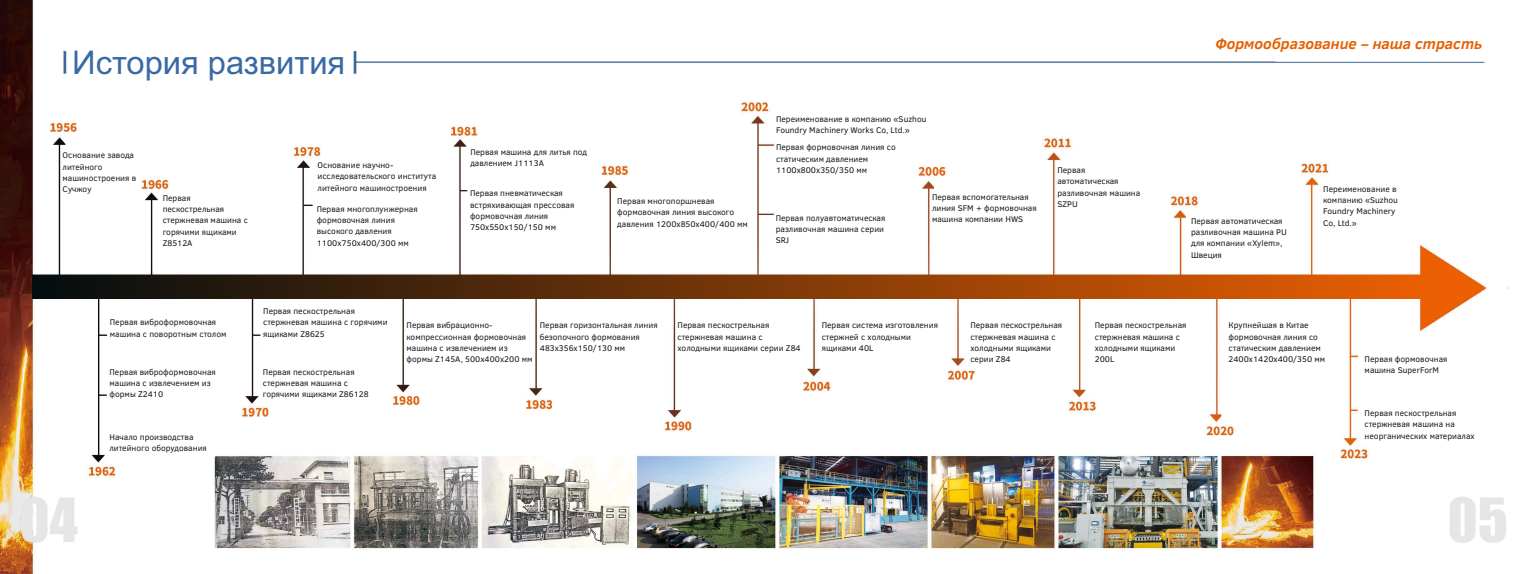
<style>
.page{position:relative;width:1531px;height:574px;background:#fff}
.page>*{position:absolute;margin:0;border:0;box-sizing:border-box;transform-origin:0 0}
.t1{font:32.64px "Arial";color:#396aa4}
.t2{font:italic 700 15.27px "Clear Sans";color:#e55f00}
.t3{font:8.4px/11.4px "Clear Sans";color:#151616}
</style>
<div class="page">
<img style="left:0;top:0;width:1510px;height:574px">
<div style="left:33px;top:275px;width:1395px;height:24px;background:linear-gradient(to right,#030d0f,#ea5f01)"></div>
<div style="left:73px;top:49px;width:271px;height:30px;background:#fff"></div>
<div style="left:59px;top:85px;width:567px;height:24px;background:#fff"></div>
<div style="left:66px;top:135px;width:106px;height:42px;background:#fff"></div>
<div style="left:159px;top:192px;width:106px;height:72px;background:#fff"></div>
<div style="left:314px;top:161px;width:130px;height:88px;background:#fff"></div>
<div style="left:469px;top:139px;width:130px;height:127px;background:#fff"></div>
<div style="left:618px;top:179px;width:131px;height:89px;background:#fff"></div>
<div style="left:781px;top:96px;width:130px;height:156px;background:#fff"></div>
<div style="left:108px;top:307px;width:130px;height:144px;background:#fff"></div>
<div style="left:108px;top:307px;width:101px;height:157px;background:#fff"></div>
<div style="left:261px;top:307px;width:130px;height:98px;background:#fff"></div>
<div style="left:411px;top:307px;width:102px;height:85px;background:#fff"></div>
<div style="left:544px;top:307px;width:117px;height:89px;background:#fff"></div>
<div style="left:552px;top:353px;width:59px;height:89px;background:#fff"></div>
<div style="left:683px;top:353px;width:95px;height:65px;background:#fff"></div>
<div style="left:934px;top:177px;width:113px;height:75px;background:#fff"></div>
<div style="left:1061px;top:152px;width:104px;height:75px;background:#fff"></div>
<div style="left:1186px;top:208px;width:104px;height:49px;background:#fff"></div>
<div style="left:1319px;top:176px;width:93px;height:74px;background:#fff"></div>
<div style="left:823px;top:313px;width:96px;height:65px;background:#fff"></div>
<div style="left:965px;top:302px;width:96px;height:65px;background:#fff"></div>
<div style="left:1086px;top:334px;width:116px;height:65px;background:#fff"></div>
<div style="left:1222px;top:342px;width:116px;height:81px;background:#fff"></div>
<div style="left:1358px;top:346px;width:117px;height:88px;background:#fff"></div>
<div style="left:1276px;top:17px;width:224px;height:44px;background:#fff"></div>
<h1 class="t1" style="left:72px;top:50px;width:275px">История развития</h1>
<p class="t3" style="left:63px;top:151px;width:75px">Основание завода литейного машиностроения в<br>Сучжоу</p>
<p class="t3" style="left:163px;top:193px;width:87px">Первая пескострельная стержневая машина с горячими ящиками<br>Z8512A</p>
<p class="t3" style="left:317px;top:160px;width:120px">Основание научно&shy;исследовательского института литейного машиностроения</p>
<p class="t3" style="left:317px;top:204px;width:102px">Первая многоплунжерная формовочная линия высокого давления<br>1100x750x400/300 мм</p>
<p class="t3" style="left:470px;top:147px;width:118px">Первая машина для литья под давлением J1113A</p>
<p class="t3" style="left:470px;top:189px;width:106px">Первая пневматическая встряхивающая прессовая формовочная линия<br>750x550x150/150 мм</p>
<p class="t3" style="left:617px;top:196px;width:132px">Первая многопоршневая формовочная линия высокого давления 1200x850x400/400 мм</p>
<p class="t3" style="left:776px;top:114px;width:152px">Переименование в компанию «Suzhou<br>Foundry Machinery Works Co, Ltd.»</p>
<p class="t3" style="left:776px;top:143px;width:121px">Первая формовочная линия со статическим давлением<br>1100x800x350/350 мм</p>
<p class="t3" style="left:776px;top:213px;width:111px">Первая полуавтоматическая разливочная машина серии<br>SRJ</p>
<p class="t3" style="left:932px;top:192px;width:106px">Первая вспомогательная линия SFM + формовочная машина компании HWS</p>
<p class="t3" style="left:1057px;top:165px;width:84px">Первая автоматическая разливочная машина<br>SZPU</p>
<h2 class="t2" style="left:1215px;top:38px;width:268px">Формообразование – наша страсть</h2>
<p class="t3" style="left:1191px;top:216px;width:97px">Первая автоматическая разливочная машина PU для компании «Xylem»,<br>Швеция</p>
<p class="t3" style="left:1323px;top:184px;width:76px">Переименование в компанию «Suzhou<br>Foundry Machinery<br>Co, Ltd.»</p>
<p class="t3" style="left:110px;top:318px;width:118px">Первая виброформовочная машина с поворотным столом</p>
<p class="t3" style="left:109px;top:367px;width:108px">Первая виброформовочная машина с извлечением из формы Z2410</p>
<p class="t3" style="left:109px;top:432px;width:99px">Начало производства литейного оборудования</p>
<p class="t3" style="left:263px;top:306px;width:126px">Первая пескострельная стержневая машина с горячими ящиками Z8625</p>
<p class="t3" style="left:263px;top:367px;width:107px">Первая пескострельная стержневая машина с горячими ящиками Z86128</p>
<p class="t3" style="left:406px;top:321px;width:127px">Первая вибрационно&shy;компрессионная формовочная машина с извлечением из формы Z145A, 500x400x200 мм</p>
<p class="t3" style="left:540px;top:321px;width:119px">Первая горизонтальная линия безопочного формования<br>483x356x150/130 мм</p>
<p class="t3" style="left:677px;top:321px;width:125px">Первая пескострельная стержневая машина с холодными ящиками серии Z84</p>
<p class="t3" style="left:821px;top:321px;width:118px">Первая система изготовления стержней с холодными ящиками 40L</p>
<p class="t3" style="left:970px;top:321px;width:93px">Первая пескострельная стержневая машина с холодными ящиками серии Z84</p>
<p class="t3" style="left:1095px;top:321px;width:93px">Первая пескострельная стержневая машина с холодными ящиками<br>200L</p>
<p class="t3" style="left:1228px;top:321px;width:98px">Крупнейшая в Китае формовочная линия со статическим давлением<br>2400x1420x400/350 мм</p>
<p class="t3" style="left:1364px;top:354px;width:84px">Первая формовочная машина SuperForM</p>
<p class="t3" style="left:1364px;top:408px;width:112px">Первая пескострельная стержневая машина на неорганических материалах</p>
</div>
